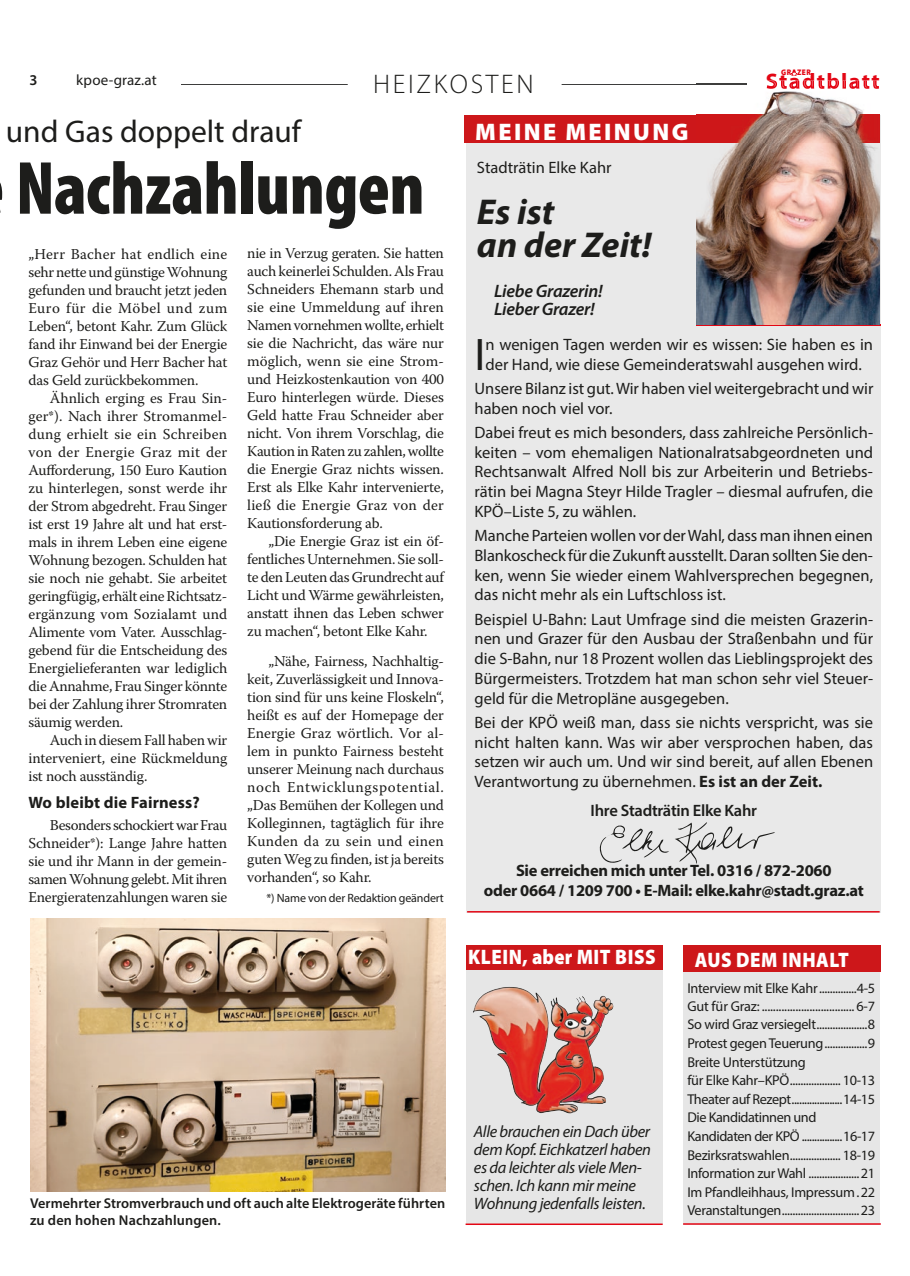
<style>
.page{position:relative;width:910px;height:1276px;background:#fff}
.page>*{position:absolute;margin:0;border:0;box-sizing:border-box;transform-origin:0 0}
.t1{font:900 condensed 75.9px "Myriad Pro";letter-spacing:-.005em;color:#1d1d1b;scale:.96 1}
.t2{font:45.9px "Myriad Pro";color:#1d1d1b}
.t3{font:italic 700 36px/33px "Myriad Pro";color:#1d1d1b}
.t4{font:31.5px "Myriad Pro";color:#1d1d1b}
.t5{font:300 27px "Myriad Pro";letter-spacing:.1em;color:#1d1d1b}
.t6{font:900 24px "Myriad Pro";letter-spacing:.1em;color:#fff}
.t7{font:700 22.5px "Myriad";letter-spacing:.06em;color:#e30614}
.t8{font:900 21px "Myriad Pro";letter-spacing:.03em;color:#fff;scale:.9 1}
.t9{font:italic 600 18px/18px "Myriad Pro";letter-spacing:-.015em;color:#1d1d1b}
.t10{font:16.5px/19.8px "Myriad Pro";color:#1d1d1b;text-align:justify}
.t11{font:italic 16.5px/18px "Myriad Pro";letter-spacing:-.02em;color:#1d1d1b}
.t12{font:700 16.5px/19.8px "Myriad Pro";letter-spacing:-.015em;color:#1d1d1b;text-align:center}
.t13{font:600 16.5px "Myriad Pro";letter-spacing:-.015em;color:#1d1d1b}
.t14{font:700 16.5px "Myriad Pro";letter-spacing:.01em;color:#1d1d1b}
.t15{font:15px/18px "Warnock Pro";letter-spacing:-.015em;color:#1d1d1b;text-align:justify}
.t16{font:15px "Myriad Pro";letter-spacing:.01em;color:#1d1d1b}
.t17{font:600 15px "Myriad Pro";color:#1d1d1b}
.t18{font:14.25px/18.6px "Myriad Pro";letter-spacing:-.02em;color:#1d1d1b}
.t19{font:600 14.25px/16.5px "Myriad Pro";letter-spacing:.005em;color:#1d1d1b}
.t20{font:12px "Myriad Pro";letter-spacing:-.015em;color:#1d1d1b}
.t21{font:900 8.1px "Myriad Pro";letter-spacing:.06em;color:#e30614;scale:.9 1}
.s1{font-weight:700}
</style>
<div class="page">
<hr style="left:181px;top:84px;width:566px;height:1px;background:#3d3d3c">
<svg style="left:768px;top:70px;width:111px;height:11px"></svg>
<div style="left:466px;top:115px;width:415px;height:797px;background:#e9e9e9"></div>
<div style="left:348px;top:72px;width:214px;height:23px;background:#fff;border-radius:4px"></div>
<div style="left:465px;top:115px;width:415px;height:27px;background:#cd171a"></div>
<hr style="left:467px;top:911px;width:413px;height:1px;background:#e30614">
<svg style="left:466px;top:969px;width:196px;height:254px;background:#e0c7c5"></svg>
<hr style="left:466px;top:1223px;width:197px;height:2px;background:#e30614">
<div style="left:466px;top:945px;width:197px;height:24px;background:#cd171a"></div>
<img style="left:473px;top:987px;width:35px;height:29px">
<div style="left:683px;top:972px;width:196px;height:252px;background:#e6e6e6"></div>
<div style="left:683px;top:945px;width:198px;height:26px;background:#cd171a"></div>
<hr style="left:683px;top:1223px;width:198px;height:1px;background:#e30614">
<hr style="left:697px;top:324px;width:184px;height:2px;background:#e30614">
<img style="left:697px;top:83px;width:183px;height:241px">
<img style="left:697px;top:84px;width:50px;height:1px">
<img style="left:765px;top:81px;width:115px;height:9px">
<img style="left:797px;top:81px;width:4px;height:8px">
<img style="left:801px;top:81px;width:7px;height:8px">
<img style="left:808px;top:81px;width:71px;height:8px">
<img style="left:697px;top:324px;width:183px;height:1px">
<img style="left:30px;top:918px;width:415px;height:273px">
<svg style="left:675px;top:822px;width:100px;height:42px"></svg>
<svg style="left:599px;top:825px;width:70px;height:38px"></svg>
<p class="t21" style="left:781px;top:67px;width:35px">GRAZER</p>
<p class="t17" style="left:29px;top:70px;width:10px">3</p>
<h3 class="t7" style="left:766px;top:69px;width:115px">Stadtblatt</h3>
<p class="t16" style="left:76px;top:71px;width:82px">kpoe-graz.at</p>
<h3 class="t5" style="left:373px;top:68px;width:162px">HEIZKOSTEN</h3>
<h3 class="t6" style="left:475px;top:115px;width:215px">MEINE MEINUNG</h3>
<p class="t10" style="left:477px;top:158px;width:136px">Stadträtin Elke Kahr</p>
<h3 class="t3" style="left:477px;top:194px;width:176px">Es ist<br>an der Zeit!</h3>
<h3 class="t4" style="left:6px;top:112px;width:297px">und Gas doppelt drauf</h3>
<h1 class="t1" style="left:16px;top:140px;width:427px">Nachzahlungen</h1>
<p class="t15" style="left:28px;top:245px;width:200px">„Herr Bacher hat endlich eine sehr nette und günstige Wohnung gefunden und braucht jetzt jeden Euro für die Möbel und zum Leben“, betont Kahr. Zum Glück fand ihr Einwand bei der Energie Graz Gehör und Herr Bacher hat das Geld zurückbekommen.</p>
<p class="t15" style="left:28px;top:389px;width:200px;text-indent:21px">Ähnlich erging es Frau Sin&shy;ger*). Nach ihrer Stromanmel&shy;dung erhielt sie ein Schreiben von der Energie Graz mit der Aufforderung, 150 Euro Kaution zu hinterlegen, sonst werde ihr der Strom abgedreht. Frau Singer ist erst 19 Jahre alt und hat erst&shy;mals in ihrem Leben eine eigene Wohnung bezogen. Schulden hat sie noch nie gehabt. Sie arbeitet geringfügig, erhält eine Richtsatz&shy;ergänzung vom Sozialamt und Alimente vom Vater. Ausschlag&shy;gebend für die Entscheidung des Energielieferanten war lediglich die Annahme, Frau Singer könnte bei der Zahlung ihrer Stromraten säumig werden.</p>
<p class="t15" style="left:28px;top:731px;width:200px;text-indent:21px">Auch in diesem Fall haben wir interveniert, eine Rückmeldung ist noch ausständig.</p>
<p class="t14" style="left:28px;top:791px;width:173px">Wo bleibt die Fairness?</p>
<p class="t15" style="left:28px;top:816px;width:200px;text-indent:21px">Besonders schockiert war Frau Schneider*): Lange Jahre hatten sie und ihr Mann in der gemein&shy;samen Wohnung gelebt. Mit ihren Energieratenzahlungen waren sie</p>
<p class="t15" style="left:247px;top:243px;width:198px">nie in Verzug geraten. Sie hatten auch keinerlei Schulden. Als Frau Schneiders Ehemann starb und sie eine Ummeldung auf ihren Namen vornehmen wollte, erhielt sie die Nachricht, das wäre nur möglich, wenn sie eine Strom&shy;und Heizkostenkaution von 400<br>Euro hinterlegen würde. Dieses Geld hatte Frau Schneider aber nicht. Von ihrem Vorschlag, die Kaution in Raten zu zahlen, wollte die Energie Graz nichts wissen.<br>Erst als Elke Kahr intervenierte, ließ die Energie Graz von der Kautionsforderung ab.</p>
<p class="t15" style="left:247px;top:531px;width:198px;text-indent:21px">„Die Energie Graz ist ein öf&shy;fentliches Unternehmen. Sie soll&shy;te den Leuten das Grundrecht auf Licht und Wärme gewährleisten, anstatt ihnen das Leben schwer zu machen“, betont Elke Kahr.</p>
<p class="t15" style="left:247px;top:651px;width:198px;text-indent:21px">„Nähe, Fairness, Nachhaltig&shy;keit, Zuverlässigkeit und Innova&shy;tion sind für uns keine Floskeln“, heißt es auf der Homepage der Energie Graz wörtlich. Vor al&shy;lem in punkto Fairness besteht unserer Meinung nach durchaus noch Entwicklungspotential. „Das Bemühen der Kollegen und Kolleginnen, tagtäglich für ihre Kunden da zu sein und einen guten Weg zu finden, ist ja bereits vorhanden“, so Kahr.</p>
<p class="t9" style="left:494px;top:282px;width:110px">Liebe Grazerin!<br>Lieber Grazer!</p>
<h2 class="t2" style="left:475px;top:326px;width:12px">I</h2>
<p class="t10" style="left:485px;top:334px;width:389px">n wenigen Tagen werden wir es wissen: Sie haben es in der Hand, wie diese Gemeinderatswahl ausgehen wird.</p>
<p class="t10" style="left:475px;top:378px;width:400px">Unsere Bilanz ist gut. Wir haben viel weitergebracht und wir haben noch viel vor.</p>
<p class="t10" style="left:475px;top:422px;width:400px">Dabei freut es mich besonders, dass zahlreiche Persönlich&shy;keiten – vom ehemaligen Nationalratsabgeordneten und Rechtsanwalt Alfred Noll bis zur Arbeiterin und Betriebs&shy;rätin bei Magna Steyr Hilde Tragler – diesmal aufrufen, die KPÖ–Liste 5, zu wählen.</p>
<p class="t10" style="left:475px;top:525px;width:400px">Manche Parteien wollen vor der Wahl, dass man ihnen einen Blankoscheck für die Zukunft ausstellt. Daran sollten Sie den&shy;ken, wenn Sie wieder einem Wahlversprechen begegnen, das nicht mehr als ein Luftschloss ist.</p>
<p class="t10" style="left:475px;top:609px;width:400px">Beispiel U-Bahn: Laut Umfrage sind die meisten Grazerin&shy;nen und Grazer für den Ausbau der Straßenbahn und für die S-Bahn, nur 18 Prozent wollen das Lieblingsprojekt des Bürgermeisters. Trotzdem hat man schon sehr viel Steuer&shy;geld für die Metropläne ausgegeben.</p>
<p class="t10" style="left:475px;top:712px;width:400px">Bei der KPÖ weiß man, dass sie nichts verspricht, was sie nicht halten kann. Was wir aber versprochen haben, das setzen wir auch um. Und wir sind bereit, auf allen Ebenen Verantwortung zu übernehmen. <span class="s1">Es ist an der Zeit.</span></p>
<p class="t13" style="left:591px;top:799px;width:168px">Ihre Stadträtin Elke Kahr</p>
<p class="t12" style="left:484px;top:860px;width:381px">Sie erreichen mich unter Tel. 0316 / 872-2060<br>oder 0664 / 1209 700 • E-Mail: elke.kahr@stadt.graz.at</p>
<p class="t20" style="left:266px;top:890px;width:179px">*) Name von der Redaktion geändert</p>
<h3 class="t8" style="left:468px;top:943px;width:210px">KLEIN, aber MIT BISS</h3>
<p class="t19" style="left:30px;top:1194px;width:417px">Vermehrter Stromverbrauch und oft auch alte Elektrogeräte führten zu den hohen Nachzahlungen.</p>
<p class="t11" style="left:474px;top:1122px;width:179px">Alle brauchen ein Dach über dem Kopf. Eichkatzerl haben es da leichter als viele Men&shy;schen. Ich kann mir meine<br>Wohnung jedenfalls leisten.</p>
<h3 class="t8" style="left:695px;top:945px;width:173px">AUS DEM INHALT</h3>
<p class="t18" style="left:687px;top:978px;width:189px">Interview mit Elke Kahr ..............4-5<br>Gut für Graz: ................................. 6-7<br>So wird Graz versiegelt ...................8<br>Protest gegen Teuerung ................9<br>Breite Unterstützung<br>für Elke Kahr–KPÖ ................... 10-13<br>Theater auf Rezept ....................14-15<br>Die Kandidatinnen und Kandidaten der KPÖ ................16-17<br>Bezirksratswahlen ................... 18-19<br>Information zur Wahl ...................21<br>Im Pfandleihhaus, Impressum .22<br>Veranstaltungen .............................23</p>
</div>
